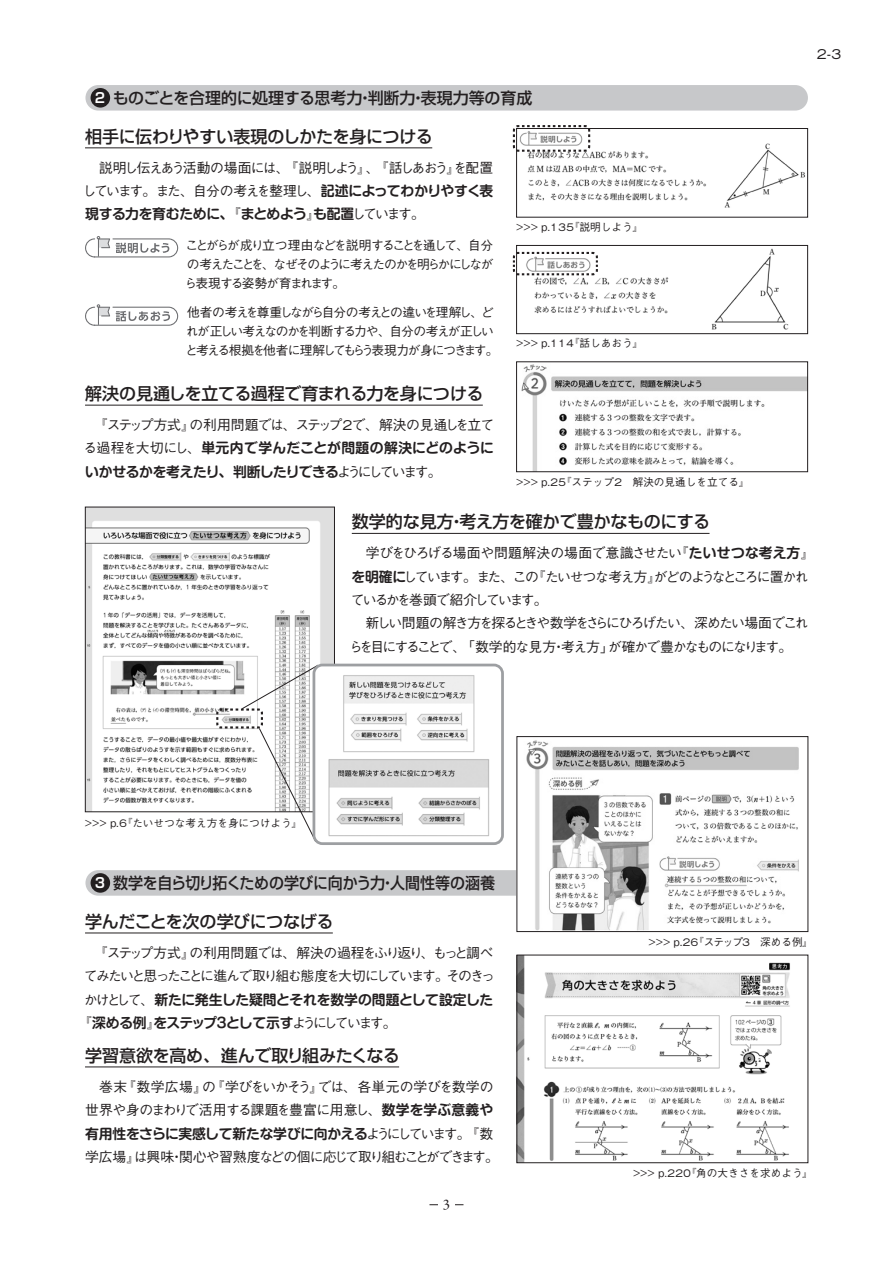
<style>
.page{position:relative;width:893px;height:1263px;background:#fff}
.page>*{position:absolute;margin:0;border:0;box-sizing:border-box;transform-origin:0 0}
.t1{font:500 16.95px "GJ Shin Go Pro N";letter-spacing:-.015em;color:#231f20}
.t2{font:500 15.9px "GJ Shin Go Pro N";letter-spacing:-.01em;color:#231f20}
.t3{font:500 15.9px "GJ Shin Go Pro N";letter-spacing:-.01em;color:#231f20;scale:.94 1}
.t4{font:14.85px "Garamond Premr Pro";color:#231f20}
.t5{font:500 13.8px/23.4px "GJ Gothic BBB Pro N";letter-spacing:-.11em;color:#231f20}
.t6{font:700 13.8px/23.4px "GJ Shin M Go Pro N De";letter-spacing:-.02em;color:#231f20}
.t7{font:500 13.8px/23.4px "GJ Gothic BBB Pro N";letter-spacing:-.035em;color:#231f20}
.t8{font:500 13.8px "GJ Gothic BBB Pro N";letter-spacing:-.08em;color:#231f20}
.t9{font:500 13.8px "GJ Gothic BBB Pro N";letter-spacing:-.06em;color:#231f20}
.t10{font:500 12.75px/19.2px "GJ Gothic BBB Pro N";letter-spacing:-.125em;color:#231f20;text-align:justify}
.t11{font:500 10.65px "GJ Gothic BBB Pro N";color:#231f20}
.t12{font:500 10.65px "GJ Gothic BBB Pro N";letter-spacing:-.05em;color:#231f20}
.s1{font-family:"GJ Shin Go Pro N De";font-weight:700;font-size:13.8px;color:#fff}
.s2{font-family:"GJ Shin M Go Pro N De";font-weight:700}
.s3{font-family:"GJ Gothic BBB Pro N";font-weight:500}
</style>
<div class="page">
<img style="left:519px;top:957px;width:271px;height:204px">
<div style="left:517px;top:955px;width:291px;height:208px;border:1px solid #231f20"></div>
<hr style="left:85px;top:147px;width:347px;height:1px;background:#231f20">
<hr style="left:85px;top:405px;width:398px;height:1px;background:#231f20">
<hr style="left:352px;top:533px;width:357px;height:1px;background:#231f20">
<hr style="left:85px;top:932px;width:248px;height:1px;background:#231f20">
<hr style="left:85px;top:1066px;width:314px;height:1px;background:#231f20">
<div style="left:85px;top:85px;width:723px;height:26px;background:#c7c8ca;border-radius:13px"></div>
<div style="left:91px;top:88px;width:19px;height:20px;background:#231f20;border-radius:50%"></div>
<div style="left:85px;top:870px;width:718px;height:26px;background:#c7c8ca;border-radius:13px"></div>
<div style="left:91px;top:873px;width:19px;height:20px;background:#231f20;border-radius:50%"></div>
<img style="left:519px;top:740px;width:284px;height:190px">
<div style="left:517px;top:736px;width:291px;height:196px;border:1px solid #231f20"></div>
<img style="left:87px;top:509px;width:246px;height:301px">
<div style="left:85px;top:507px;width:250px;height:305px;border:1px solid #231f20"></div>
<svg style="left:85px;top:236px;width:93px;height:21px"></svg>
<svg style="left:85px;top:304px;width:93px;height:22px"></svg>
<img style="left:521px;top:364px;width:285px;height:106px">
<div style="left:516px;top:361px;width:292px;height:111px;border:1px solid #231f20"></div>
<img style="left:527px;top:143px;width:278px;height:65px">
<div style="left:516px;top:128px;width:292px;height:89px;border:1px solid #231f20"></div>
<svg style="left:512px;top:125px;width:79px;height:28px"></svg>
<img style="left:534px;top:248px;width:255px;height:82px">
<div style="left:516px;top:245px;width:292px;height:89px;border:1px solid #231f20"></div>
<svg style="left:512px;top:251px;width:87px;height:25px"></svg>
<svg style="left:215px;top:664px;width:104px;height:178px"></svg>
<div style="left:314px;top:665px;width:188px;height:179px;background:#fff;border-radius:9px"></div>
<div style="left:313px;top:664px;width:191px;height:181px;border:3px solid #9d9fa2;border-radius:9px"></div>
<img style="left:343px;top:675px;width:132px;height:78px">
<img style="left:328px;top:759px;width:161px;height:78px">
<p class="t5" style="left:816px;top:41px;width:26px">2-3</p>
<p class="t2" style="left:95px;top:85px;width:439px"><span class="s1">2</span> ものごとを合理的に処理する思考力・判断力・表現力等の育成</p>
<p class="t1" style="left:85px;top:122px;width:349px">相手に伝わりやすい表現のしかたを身につける</p>
<p class="t5" style="left:82px;top:154px;width:412px">　説明し伝えあう活動の場面には、『説明しよう』、『話しあおう』を配置しています。また、自分の考えを整理し、<span class="s2">記述によってわかりやすく表</span></p>
<p class="t6" style="left:85px;top:201px;width:341px">現する力を育むために、『まとめよう』も配置<span class="s3">しています。</span></p>
<p class="t10" style="left:185px;top:234px;width:310px">ことがらが成り立つ理由などを説明することを通して、自分の考えたことを、なぜそのように考えたのかを明らかにしながら表現する姿勢が育まれます。</p>
<p class="t10" style="left:185px;top:301px;width:315px;text-align:left">他者の考えを尊重しながら自分の考えとの違いを理解し、どれが正しい考えなのかを判断する力や、自分の考えが正しいと考える根拠を他者に理解してもらう表現力が身につきます。</p>
<p class="t11" style="left:516px;top:219px;width:129px">&gt;&gt;&gt; p.135『説明しよう』</p>
<p class="t11" style="left:516px;top:335px;width:129px">&gt;&gt;&gt; p.114『話しあおう』</p>
<p class="t1" style="left:85px;top:379px;width:400px">解決の見通しを立てる過程で育まれる力を身につける</p>
<p class="t9" style="left:85px;top:414px;width:411px">　『ステップ方式』の利用問題では、ステップ2で、解決の見通しを立て</p>
<p class="t6" style="left:84px;top:435px;width:412px"><span class="s3">る過程を大切にし、</span>単元内で学んだことが問題の解決にどのようにいかせるかを考えたり、判断したりできる<span class="s3">ようにしています。</span></p>
<p class="t1" style="left:352px;top:508px;width:360px">数学的な見方・考え方を確かで豊かなものにする</p>
<p class="t5" style="left:349px;top:540px;width:467px">　学びをひろげる場面や問題解決の場面で意識させたい<span class="s2">『たいせつな考え方』を明確に</span>しています。また、この<span class="s2">『</span>たいせつな考え方<span class="s2">』</span>がどのようなところに置かれているかを巻頭で紹介しています。<br>　新しい問題の解き方を探るときや数学をさらにひろげたい、深めたい場面でこれらを目にすることで、「数学的な見方・考え方」が確かで豊かなものになります。</p>
<p class="t11" style="left:516px;top:473px;width:235px">&gt;&gt;&gt; p.25『ステップ2　解決の見通しを立てる』</p>
<p class="t11" style="left:85px;top:814px;width:219px">&gt;&gt;&gt; p.6『たいせつな考え方を身につけよう』</p>
<p class="t3" style="left:95px;top:870px;width:443px"><span class="s1">3</span> 数学を自ら切り拓くための学びに向かう力・人間性等の涵養　</p>
<p class="t1" style="left:85px;top:907px;width:250px">学んだことを次の学びにつなげる</p>
<p class="t5" style="left:84px;top:939px;width:412px">　『ステップ方式』の利用問題では、解決の過程をふり返り、もっと調べてみたいと思ったことに進んで取り組む態度を大切にしています。そのきっ</p>
<p class="t6" style="left:78px;top:986px;width:417px;text-indent:6px"><span class="s3">かけとして、</span>新たに発生した疑問とそれを数学の問題として設定した『深める例』をステップ3として示す<span class="s3">ようにしています。</span></p>
<p class="t1" style="left:85px;top:1041px;width:316px">学習意欲を高め、進んで取り組みたくなる</p>
<p class="t7" style="left:85px;top:1073px;width:410px">　巻末『数学広場』の『学びをいかそう』では、各単元の学びを数学の世界や身のまわりで活用する課題を豊富に用意し、<span class="s2">数学を学ぶ意義や</span></p>
<p class="t6" style="left:85px;top:1120px;width:410px">有用性をさらに実感して新たな学びに向かえる<span class="s3">ようにしています。『数</span></p>
<p class="t8" style="left:85px;top:1146px;width:416px">学広場』は興味・関心や習熟度などの個に応じて取り組むことができます。</p>
<p class="t4" style="left:443px;top:1196px;width:9px">3</p>
<p class="t12" style="left:648px;top:933px;width:166px">&gt;&gt;&gt; p.26『ステップ3　深める例』</p>
<p class="t11" style="left:633px;top:1164px;width:182px">&gt;&gt;&gt; p.220『角の大きさを求めよう』</p>
</div>
